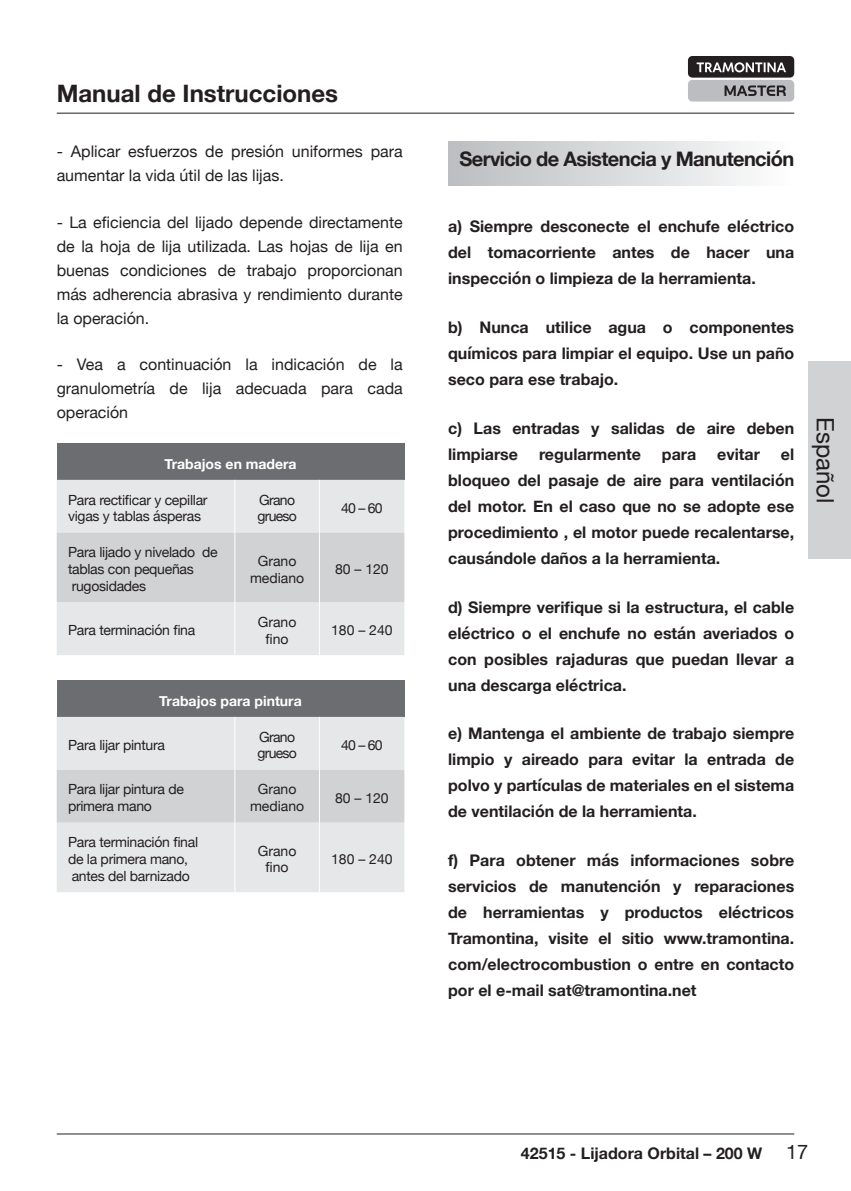
<style>
.page{position:relative;width:851px;height:1191px;background:#fff}
.page>*{position:absolute;margin:0;border:0;box-sizing:border-box;transform-origin:0 0}
.t1{font:700 24px "Helvetica Neue";color:#231f20}
.t2{font:24px "Helvetica Neue";color:#231f20}
.t3{font:700 20px "Helvetica Neue";letter-spacing:-.03em;color:#231f20}
.t4{font:700 16px/26px "Helvetica Neue";color:#231f20;text-align:justify}
.t5{font:16px/24px "Helvetica Neue";color:#231f20;text-align:justify}
.t6{font:14px/16.8px "Helvetica Neue";letter-spacing:-.02em;color:#231f20}
.t7{font:700 14px "Helvetica Neue";color:#fff}
.t8{font:14px/16.8px "Helvetica Neue";color:#231f20;text-align:center}
.t9{font:14px/16.8px "Helvetica Neue";letter-spacing:-.05em;color:#231f20}
.s1{font-weight:400;font-size:20px}
</style>
<div class="page">
<hr style="left:57px;top:113px;width:737px;height:1px;background:#231f20">
<hr style="left:57px;top:1133px;width:737px;height:1px;background:#231f20">
<div style="left:808px;top:361px;width:42px;height:198px;background:#d1d2d4"></div>
<div style="left:687px;top:80px;width:107px;height:22px;background:#bcbdc0;border-radius:5px"></div>
<div style="left:687px;top:56px;width:107px;height:22px;background:#231f20;border-radius:5px"></div>
<svg style="left:724px;top:85px;width:61px;height:11px"></svg>
<svg style="left:696px;top:62px;width:90px;height:10px"></svg>
<div style="left:448px;top:142px;width:346px;height:43px;background:linear-gradient(to right,#bcbdc0,#fdfdfe)"></div>
<div style="left:57px;top:443px;width:347px;height:37px;background:#6c6d70"></div>
<div style="left:57px;top:480px;width:347px;height:175px;background:#e6e7e9"></div>
<div style="left:57px;top:532px;width:347px;height:70px;background:#d1d2d4"></div>
<hr style="left:234px;top:480px;width:1px;height:52px;background:#fff">
<hr style="left:319px;top:480px;width:1px;height:52px;background:#fff">
<hr style="left:234px;top:532px;width:1px;height:70px;background:#fff">
<hr style="left:319px;top:532px;width:1px;height:70px;background:#fff">
<hr style="left:234px;top:602px;width:1px;height:53px;background:#fff">
<hr style="left:319px;top:602px;width:1px;height:53px;background:#fff">
<div style="left:57px;top:680px;width:347px;height:37px;background:#6c6d70"></div>
<div style="left:57px;top:717px;width:347px;height:175px;background:#e6e7e9"></div>
<div style="left:57px;top:769px;width:347px;height:53px;background:#d1d2d4"></div>
<hr style="left:234px;top:717px;width:1px;height:52px;background:#fff">
<hr style="left:319px;top:717px;width:1px;height:52px;background:#fff">
<hr style="left:234px;top:769px;width:1px;height:53px;background:#fff">
<hr style="left:319px;top:769px;width:1px;height:53px;background:#fff">
<hr style="left:234px;top:822px;width:1px;height:70px;background:#fff">
<hr style="left:319px;top:822px;width:1px;height:70px;background:#fff">
<h1 class="t1" style="left:57px;top:75px;width:283px">Manual de Instrucciones</h1>
<p class="t5" style="left:57px;top:140px;width:347px">- Aplicar esfuerzos de presión uniformes para aumentar la vida útil de las lijas.</p>
<p class="t5" style="left:57px;top:211px;width:347px">- La eficiencia del lijado depende directamente de la hoja de lija utilizada. Las hojas de lija en buenas condiciones de trabajo proporcionan más adherencia abrasiva y rendimiento durante la operación.</p>
<p class="t5" style="left:57px;top:354px;width:347px">- Vea a continuación la indicación de la granulometría de lija adecuada para cada operación</p>
<p class="t7" style="left:164px;top:452px;width:134px">Trabajos en madera</p>
<p class="t6" style="left:68px;top:492px;width:141px">Para rectificar y cepillar vigas y tablas ásperas</p>
<p class="t9" style="left:257px;top:492px;width:41px">Grano grueso</p>
<p class="t6" style="left:341px;top:500px;width:43px">40 – 60</p>
<p class="t6" style="left:68px;top:545px;width:151px">Para lijado y nivelado de tablas con pequeñas rugosidades</p>
<p class="t8" style="left:250px;top:553px;width:56px">Grano mediano</p>
<p class="t6" style="left:335px;top:561px;width:55px">80 – 120</p>
<p class="t6" style="left:68px;top:623px;width:129px">Para terminación fina</p>
<p class="t6" style="left:258px;top:614px;width:40px;text-align:center">Grano fino</p>
<p class="t6" style="left:331px;top:623px;width:63px">180 – 240</p>
<p class="t7" style="left:159px;top:689px;width:144px">Trabajos para pintura</p>
<p class="t6" style="left:68px;top:737px;width:98px">Para lijar pintura</p>
<p class="t9" style="left:257px;top:729px;width:41px">Grano grueso</p>
<p class="t6" style="left:341px;top:737px;width:43px">40 – 60</p>
<p class="t6" style="left:68px;top:782px;width:117px">Para lijar pintura de primera mano</p>
<p class="t8" style="left:250px;top:782px;width:56px">Grano mediano</p>
<p class="t6" style="left:335px;top:790px;width:55px">80 – 120</p>
<p class="t6" style="left:68px;top:834px;width:132px">Para terminación final de la primera mano, antes del barnizado</p>
<p class="t6" style="left:258px;top:843px;width:40px;text-align:center">Grano fino</p>
<p class="t6" style="left:331px;top:851px;width:63px">180 – 240</p>
<p class="t3" style="left:459px;top:143px;width:336px">Servicio de Asistencia y Manutención</p>
<p class="t4" style="left:448px;top:214px;width:347px">a) Siempre desconecte el enchufe eléctrico del tomacorriente antes de hacer una inspección o limpieza de la herramienta.</p>
<p class="t4" style="left:448px;top:315px;width:347px">b) Nunca utilice agua o componentes químicos para limpiar el equipo. Use un paño seco para ese trabajo.</p>
<p class="t4" style="left:448px;top:415px;width:347px">c) Las entradas y salidas de aire deben limpiarse</p>
<p class="t4" style="left:448px;top:441px;width:347px;text-indent:332px">el bloqueo del pasaje de aire para ventilación del motor. En el caso que no se adopte ese procedimiento , el motor puede recalentarse, causándole daños a la herramienta.</p>
<p class="t4" style="left:448px;top:594px;width:347px">d) Siempre verifique si la estructura, el cable eléctrico o el enchufe no están averiados o con posibles rajaduras que puedan llevar a una descarga eléctrica.</p>
<p class="t4" style="left:448px;top:721px;width:347px">e) Mantenga el ambiente de trabajo siempre limpio y aireado para evitar la entrada de polvo y partículas de materiales en el sistema de ventilación de la herramienta.</p>
<p class="t4" style="left:448px;top:847px;width:347px">f) Para obtener más informaciones sobre servicios de manutención y reparaciones de herramientas y productos eléctricos Tramontina, visite el sitio www.tramontina. com/electrocombustion o entre en contacto por el e-mail sat@tramontina.net</p>
<p class="t4" style="left:539px;top:441px;width:103px">regularmente</p>
<p class="t4" style="left:661px;top:441px;width:36px">para</p>
<p class="t4" style="left:717px;top:441px;width:44px">evitar</p>
<h1 class="t2" style="left:842px;top:417px;width:88px;rotate:90deg">Español</h1>
<p class="t4" style="left:521px;top:1140px;width:289px">42515 - Lijadora Orbital – 200 W <span class="s1">17</span></p>
</div>
